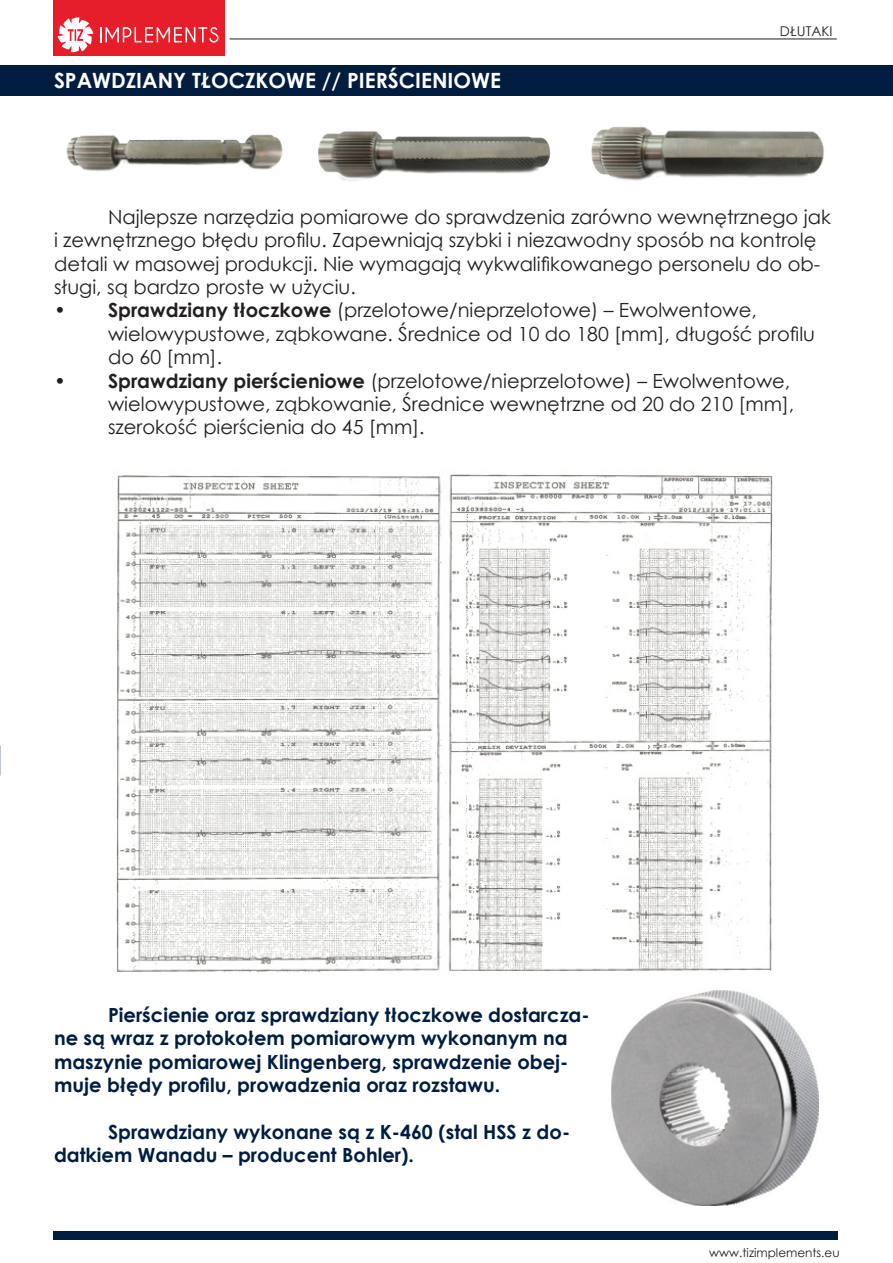
<style>
.page{position:relative;width:893px;height:1263px;background:#fff}
.page>*{position:absolute;margin:0;border:0;box-sizing:border-box;transform-origin:0 0}
.t1{font:700 21px "Century Gothic";color:#fff}
.t2{font:19.5px/23.4px "Century Gothic";color:#231f20}
.t3{font:700 19.5px/23.4px "Century Gothic";color:#001d40}
.t4{font:13.5px "Century Gothic";color:#231f20}
.t5{font:12px "Century Gothic";color:#231f20}
.s1{font-weight:700}
</style>
<div class="page">
<div style="left:53px;top:1231px;width:785px;height:9px;background:#001d40"></div>
<hr style="left:230px;top:39px;width:607px;height:1px;background:#231f20">
<div style="left:53px;top:0;width:171px;height:55px;background:#e61e29"></div>
<svg style="left:58px;top:17px;width:35px;height:35px"></svg>
<svg style="left:100px;top:27px;width:119px;height:16px"></svg>
<div style="left:0;top:65px;width:893px;height:31px;background:#001d40"></div>
<img style="left:66px;top:126px;width:758px;height:55px">
<img style="left:116px;top:474px;width:657px;height:498px">
<img style="left:611px;top:990px;width:208px;height:215px">
<p class="t1" style="left:54px;top:65px;width:448px">SPAWDZIANY TŁOCZKOWE // PIERŚCIENIOWE</p>
<p class="t4" style="left:780px;top:22px;width:54px">DŁUTAKI</p>
<p class="t2" style="left:54px;top:205px;width:778px;text-indent:54px">Najlepsze narzędzia pomiarowe do sprawdzenia zarówno wewnętrznego jak i zewnętrznego błędu profilu. Zapewniają szybki i niezawodny sposób na kontrolę detali w masowej produkcji. Nie wymagają wykwalifikowanego personelu do ob&shy;sługi, są bardzo proste w użyciu.</p>
<p class="t2" style="left:108px;top:298px;width:709px;text-indent:-54px">• <span class="s1">Sprawdziany tłoczkowe</span> (przelotowe/nieprzelotowe) – Ewolwentowe, wielowypustowe, ząbkowane. Średnice od 10 do 180 [mm], długość profilu</p>
<p class="t2" style="left:108px;top:345px;width:116px">do 60 [mm].</p>
<p class="t2" style="left:54px;top:369px;width:738px">• <span class="s1">Sprawdziany pierścieniowe</span> (przelotowe/nieprzelotowe) – Ewolwentowe,</p>
<p class="t2" style="left:108px;top:392px;width:688px">wielowypustowe, ząbkowanie, Średnice wewnętrzne od 20 do 210 [mm],</p>
<p class="t2" style="left:108px;top:415px;width:318px">szerokość pierścienia do 45 [mm].</p>
<p class="t3" style="left:54px;top:1002px;width:537px;text-indent:54px">Pierścienie oraz sprawdziany tłoczkowe dostarcza&shy;ne są wraz z protokołem pomiarowym wykonanym na maszynie pomiarowej Klingenberg, sprawdzenie obej&shy;muje błędy profilu, prowadzenia oraz rozstawu.</p>
<p class="t3" style="left:54px;top:1119px;width:518px;text-indent:54px">Sprawdziany wykonane są z K-460 (stal HSS z do&shy;datkiem Wanadu – producent Bohler).</p>
<p class="t5" style="left:709px;top:1244px;width:132px">www.tizimplements.eu</p>
</div>
